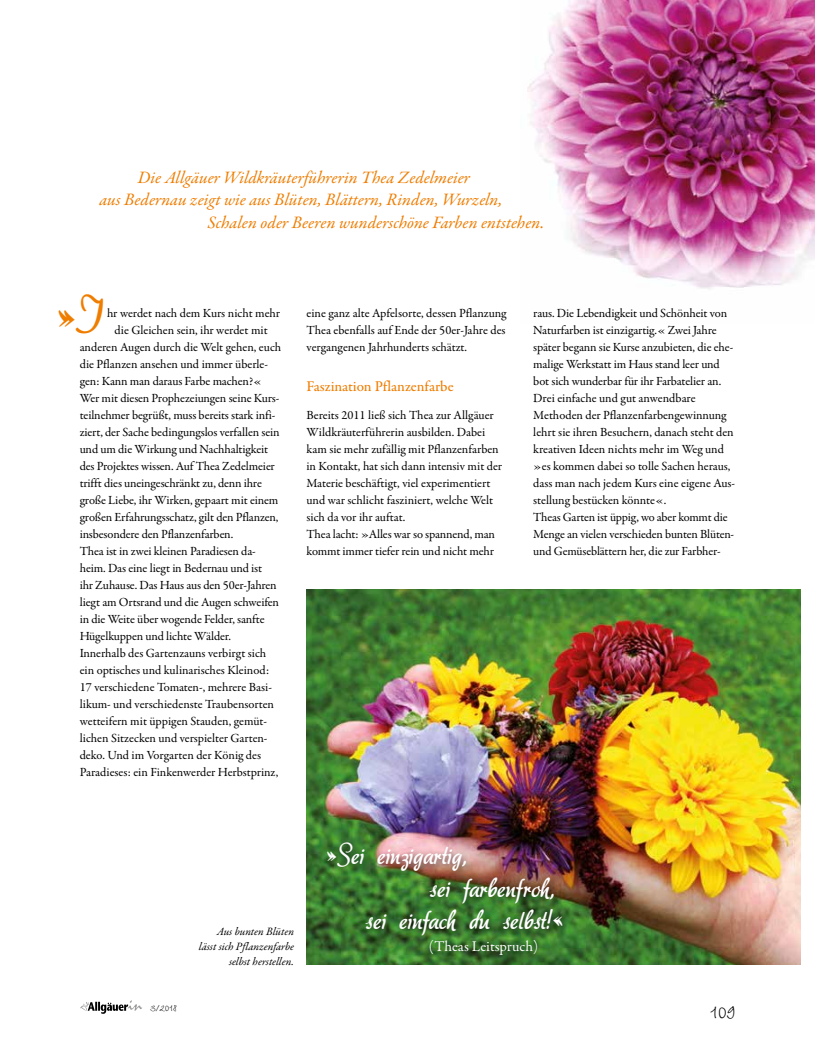
<style>
.page{position:relative;width:815px;height:1053px;background:#fff}
.page>*{position:absolute;margin:0;border:0;box-sizing:border-box;transform-origin:0 0}
.t1{font:45.62px "aka Dora";color:#ef7d00}
.t2{font:26.12px "aka Dora";color:#fff}
.t3{font:25px "Wiesbaden Swing";color:#000}
.t4{font:italic 17.5px "Garamond Premr Pro";color:#ef7d00}
.t5{font:500 15px "Garamond Premr Pro";color:#ef7d00}
.t6{font:15px "Garamond Premr Pro";color:#fff}
.t7{font:12.5px/17px "Garamond Premr Pro";letter-spacing:-.01em;color:#000}
.t8{font:12.5px "Wiesbaden Swing";color:#000}
.t9{font:italic 11.25px/15px "Garamond Premr Pro";color:#000;text-align:right}
</style>
<div class="page">
<svg style="left:80px;top:1000px;width:62px;height:13px"></svg>
<img style="left:527px;top:0;width:288px;height:289px">
<img style="left:306px;top:589px;width:495px;height:375px">
<div style="left:323px;top:838px;width:248px;height:125px;background:#000;opacity:.5"></div>
<h3 class="t4" style="left:138px;top:166px;width:334px">Die Allgäuer Wildkräuterführerin Thea Zedelmeier</h3>
<h3 class="t4" style="left:99px;top:189px;width:405px">aus Bedernau zeigt wie aus Blüten, Blättern, Rinden, Wurzeln,</h3>
<h3 class="t4" style="left:207px;top:211px;width:339px">Schalen oder Beeren wunderschöne Farben entstehen.</h3>
<h1 class="t1" style="left:58px;top:285px;width:45px">»I</h1>
<p class="t7" style="left:107px;top:305px;width:175px">hr werdet nach dem Kurs nicht mehr</p>
<p class="t7" style="left:115px;top:322px;width:155px">die Gleichen sein, ihr werdet mit</p>
<p class="t7" style="left:80px;top:339px;width:203px">anderen Augen durch die Welt gehen, euch</p>
<p class="t7" style="left:80px;top:356px;width:190px">die Pflanzen ansehen und immer überle-</p>
<p class="t7" style="left:80px;top:373px;width:184px">gen: Kann man daraus Farbe machen?«</p>
<p class="t7" style="left:80px;top:390px;width:201px">Wer mit diesen Prophezeiungen seine Kurs-</p>
<p class="t7" style="left:80px;top:407px;width:197px">teilnehmer begrüßt, muss bereits stark infi-</p>
<p class="t7" style="left:80px;top:424px;width:201px">ziert, der Sache bedingungslos verfallen sein</p>
<p class="t7" style="left:80px;top:441px;width:190px">und um die Wirkung und Nachhaltigkeit</p>
<p class="t7" style="left:80px;top:458px;width:197px">des Projektes wissen. Auf Thea Zedelmeier</p>
<p class="t7" style="left:80px;top:475px;width:184px">trifft dies uneingeschränkt zu, denn ihre</p>
<p class="t7" style="left:80px;top:492px;width:200px">große Liebe, ihr Wirken, gepaart mit einem</p>
<p class="t7" style="left:80px;top:509px;width:200px">großen Erfahrungsschatz, gilt den Pflanzen,</p>
<p class="t7" style="left:80px;top:526px;width:155px">insbesondere den Pflanzenfarben.</p>
<p class="t7" style="left:80px;top:543px;width:178px">Thea ist in zwei kleinen Paradiesen da-</p>
<p class="t7" style="left:80px;top:560px;width:184px">heim. Das eine liegt in Bedernau und ist</p>
<p class="t7" style="left:80px;top:577px;width:199px">ihr Zuhause. Das Haus aus den 50er-Jahren</p>
<p class="t7" style="left:80px;top:594px;width:201px">liegt am Ortsrand und die Augen schweifen</p>
<p class="t7" style="left:80px;top:611px;width:186px">in die Weite über wogende Felder, sanfte</p>
<p class="t7" style="left:80px;top:628px;width:153px">Hügelkuppen und lichte Wälder.</p>
<p class="t7" style="left:80px;top:645px;width:188px">Innerhalb des Gartenzauns verbirgt sich</p>
<p class="t7" style="left:80px;top:662px;width:191px">ein optisches und kulinarisches Kleinod:</p>
<p class="t7" style="left:80px;top:679px;width:194px">17 verschiedene Tomaten-, mehrere Basi-</p>
<p class="t7" style="left:80px;top:696px;width:196px">likum- und verschiedenste Traubensorten</p>
<p class="t7" style="left:80px;top:713px;width:189px">wetteifern mit üppigen Stauden, gemüt-</p>
<p class="t7" style="left:80px;top:730px;width:189px">lichen Sitzecken und verspielter Garten-</p>
<p class="t7" style="left:80px;top:747px;width:183px">deko. Und im Vorgarten der König des</p>
<p class="t7" style="left:80px;top:764px;width:200px">Paradieses: ein Finkenwerder Herbstprinz,</p>
<p class="t7" style="left:306px;top:305px;width:201px;text-align:justify">eine ganz alte Apfelsorte, dessen Pflanzung Thea ebenfalls auf Ende der 50er-Jahre des vergangenen Jahrhunderts schätzt.</p>
<p class="t5" style="left:306px;top:377px;width:149px">Faszination Pflanzenfarbe</p>
<p class="t7" style="left:306px;top:407px;width:197px">Bereits 2011 ließ sich Thea zur Allgäuer Wildkräuterführerin ausbilden. Dabei kam sie mehr zufällig mit Pflanzenfarben in Kontakt, hat sich dann intensiv mit der Materie beschäftigt, viel experimentiert und war schlicht fasziniert, welche Welt sich da vor ihr auftat.<br>Thea lacht: »Alles war so spannend, man kommt immer tiefer rein und nicht mehr</p>
<p class="t7" style="left:533px;top:305px;width:203px">raus. Die Lebendigkeit und Schönheit von Naturfarben ist einzigartig.« Zwei Jahre später begann sie Kurse anzubieten, die ehe&shy;malige Werkstatt im Haus stand leer und bot sich wunderbar für ihr Farbatelier an.<br>Drei einfache und gut anwendbare Methoden der Pflanzenfarbengewinnung lehrt sie ihren Besuchern, danach steht den kreativen Ideen nichts mehr im Weg und »es kommen dabei so tolle Sachen heraus, dass man nach jedem Kurs eine eigene Aus&shy;stellung bestücken könnte«.<br>Theas Garten ist üppig, wo aber kommt die Menge an vielen verschieden bunten Blüten&shy;und Gemüseblättern her, die zur Farbher-</p>
<p class="t8" style="left:150px;top:1001px;width:28px">3/2018</p>
<p class="t9" style="left:199px;top:924px;width:97px">Aus bunten Blüten lässt sich Pflanzenfarbe selbst herstellen.</p>
<h2 class="t2" style="left:327px;top:837px;width:141px">»Sei einzigartig,</h2>
<h2 class="t2" style="left:430px;top:870px;width:126px">sei farbenfroh,</h2>
<h2 class="t2" style="left:366px;top:901px;width:198px">sei einfach du selbst!«</h2>
<p class="t6" style="left:429px;top:937px;width:111px">(Theas Leitspruch)</p>
<h3 class="t3" style="left:710px;top:997px;width:26px">109</h3>
</div>
